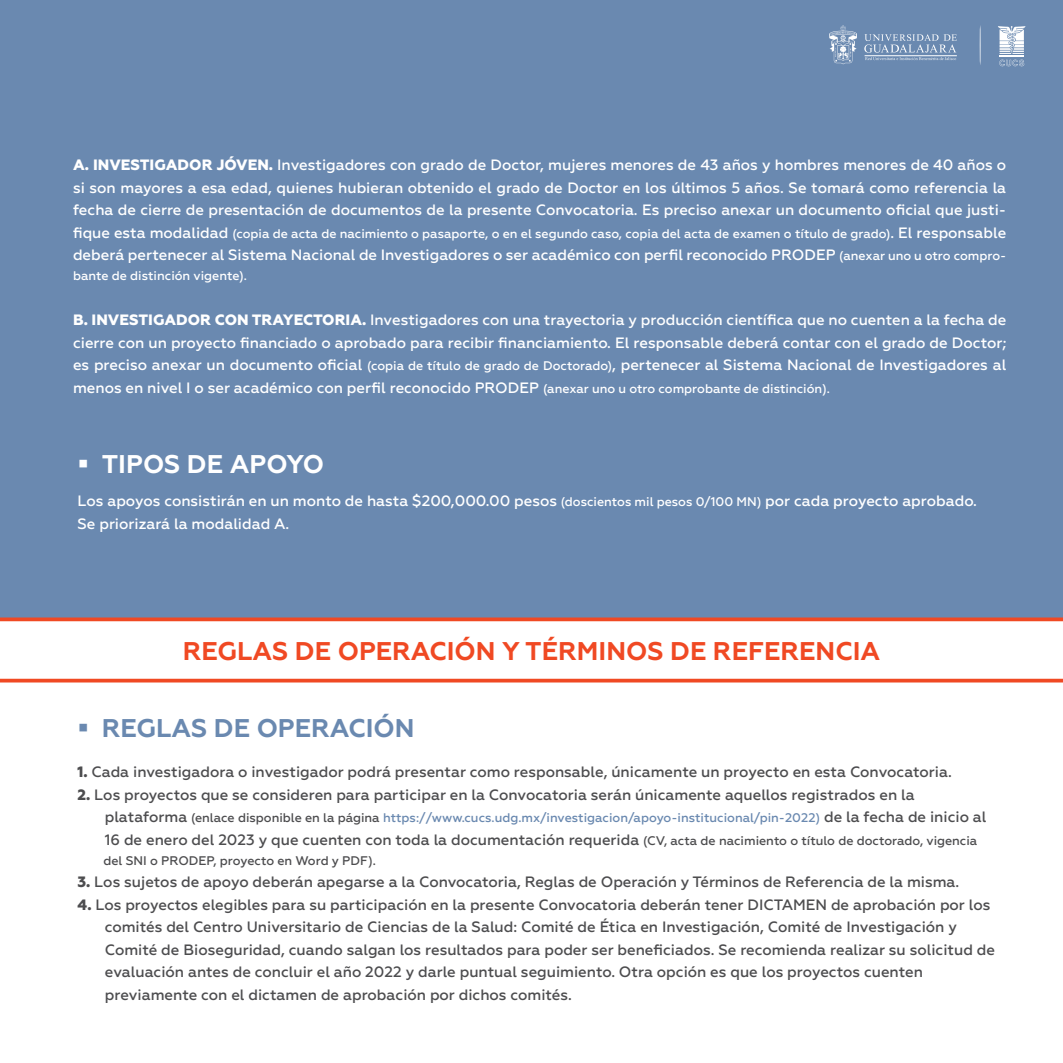
<style>
.page{position:relative;width:1063px;height:1063px;background:#fff}
.page>*{position:absolute;margin:0;border:0;box-sizing:border-box;transform-origin:0 0}
.t1{font:700 25.62px "Geometria";color:#f04923}
.t2{font:700 25.62px "Geometria";color:#6a89b0}
.t3{font:700 25.62px "Geometria";color:#fff}
.t4{font:500 15px/22.5px "Geometria";color:#fff;text-align:justify}
.t5{font:500 15px/22.5px "Geometria";color:#4d4d4f}
.t6{font:500 12.5px "Geometria";color:#fff}
.t7{font:500 12.5px "Geometria";color:#6a89b0}
.t8{font:500 12.5px "Geometria";color:#4d4d4f}
.s1{font-weight:800}
.s2{font-size:15px}
.s3{font-size:12.5px}
.s4{font-size:15px;color:#4d4d4f}
.s5{color:#4d4d4f}
</style>
<div class="page">
<div style="left:0;top:0;width:1063px;height:620px;background:#6a89b0"></div>
<svg style="left:0;top:617px;width:1063px;height:65px"></svg>
<svg style="left:998px;top:26px;width:27px;height:40px"></svg>
<svg style="left:829px;top:26px;width:28px;height:38px"></svg>
<svg style="left:864px;top:34px;width:93px;height:26px"></svg>
<hr style="left:980px;top:25px;width:1px;height:41px;background:#fff;border-radius:50%">
<p class="t4" style="left:73px;top:154px;width:935px"><span class="s1">A. INVESTIGADOR JÓVEN.</span> Investigadores con grado de Doctor, mujeres menores de 43 años y hombres menores de 40 años o si son mayores a esa edad, quienes hubieran obtenido el grado de Doctor en los últimos 5 años. Se tomará como referencia la fecha de cierre de presentación de documentos de la presente Convocatoria. Es preciso anexar un documento oficial que justi-</p>
<p class="t6" style="left:73px;top:226px;width:935px"><span class="s2">fique esta modalidad</span> (copia de acta de nacimiento o pasaporte, o en el segundo caso, copia del acta de examen o título de grado)<span class="s2">. El responsable</span></p>
<p class="t4" style="left:73px;top:244px;width:935px">deberá pertenecer al Sistema Nacional de Investigadores o ser académico con perfil reconocido PRODEP <span class="s3">(anexar uno u otro compro-</span></p>
<p class="t6" style="left:73px;top:268px;width:176px">bante de distinción vigente).</p>
<p class="t4" style="left:73px;top:309px;width:935px"><span class="s1">B. INVESTIGADOR CON TRAYECTORIA.</span> Investigadores con una trayectoria y producción científica que no cuenten a la fecha de cierre con un proyecto financiado o aprobado para recibir financiamiento. El responsable deberá contar con el grado de Doctor; es preciso anexar un documento oficial <span class="s3">(copia de título de grado de Doctorado)</span>, pertenecer al Sistema Nacional de Investigadores al menos en nivel I o ser académico con perfil reconocido PRODEP <span class="s3">(anexar uno u otro comprobante de distinción).</span></p>
<h1 class="t3" style="left:78px;top:449px;width:248px">▪ TIPOS DE APOYO</h1>
<p class="t4" style="left:77px;top:490px;width:901px">Los apoyos consistirán en un monto de hasta $200,000.00 pesos <span class="s3">(doscientos mil pesos 0/100 MN)</span> por cada proyecto aprobado.<br>Se priorizará la modalidad A.</p>
<h1 class="t1" style="left:183px;top:635px;width:699px">REGLAS DE OPERACIÓN Y TÉRMINOS DE REFERENCIA</h1>
<h1 class="t2" style="left:78px;top:713px;width:339px">▪ REGLAS DE OPERACIÓN</h1>
<p class="t5" style="left:78px;top:761px;width:876px"><span class="s1">1.</span> Cada investigadora o investigador podrá presentar como responsable, únicamente un proyecto en esta Convocatoria.</p>
<p class="t5" style="left:78px;top:783px;width:839px"><span class="s1">2.</span> Los proyectos que se consideren para participar en la Convocatoria serán únicamente aquellos registrados en la</p>
<p class="t7" style="left:105px;top:811px;width:883px"><span class="s4">plataforma</span> <span class="s5">(enlace disponible en la página</span> https://www.cucs.udg.mx/investigacion/apoyo-institucional/pin-2022) <span class="s4">de la fecha de inicio al</span></p>
<p class="t5" style="left:105px;top:828px;width:874px">16 de enero del 2023 y que cuenten con toda la documentación requerida <span class="s3">(CV, acta de nacimiento o título de doctorado, vigencia</span></p>
<p class="t8" style="left:104px;top:853px;width:274px">del SNI o PRODEP, proyecto en Word y PDF).</p>
<p class="t5" style="left:78px;top:871px;width:883px"><span class="s1">3.</span> Los sujetos de apoyo deberán apegarse a la Convocatoria, Reglas de Operación y Términos de Referencia de la misma.</p>
<p class="t5" style="left:105px;top:893px;width:892px;text-indent:-27px"><span class="s1">4.</span> Los proyectos elegibles para su participación en la presente Convocatoria deberán tener DICTAMEN de aprobación por los comités del Centro Universitario de Ciencias de la Salud: Comité de Ética en Investigación, Comité de Investigación y Comité de Bioseguridad, cuando salgan los resultados para poder ser beneficiados. Se recomienda realizar su solicitud de evaluación antes de concluir el año 2022 y darle puntual seguimiento. Otra opción es que los proyectos cuenten previamente con el dictamen de aprobación por dichos comités.</p>
</div>
